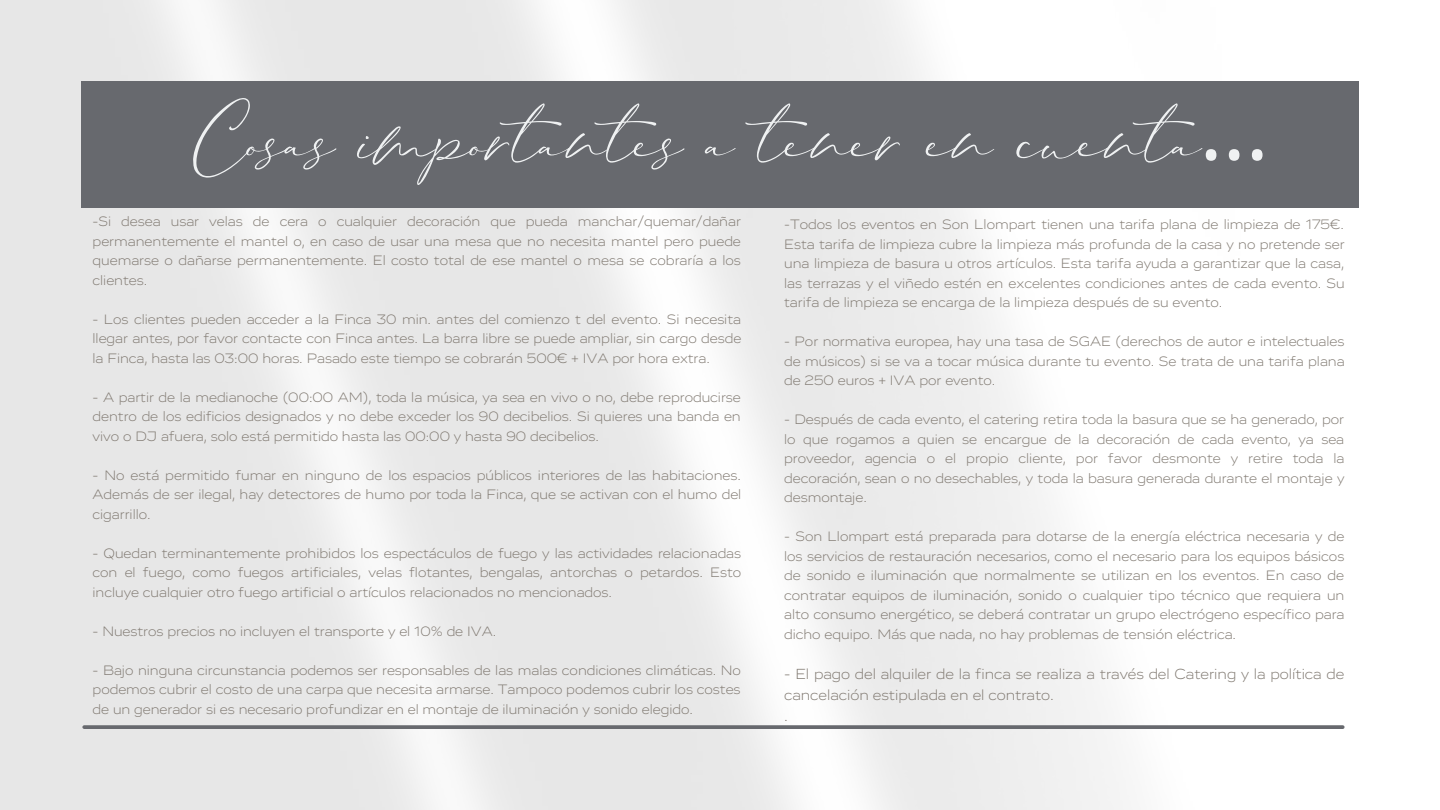
<style>
.page{position:relative;width:1440px;height:810px;background:#fff}
.page>*{position:absolute;margin:0;border:0;box-sizing:border-box;transform-origin:0 0}
.t1{font:86px "Stay Classy Duo Script";color:#eff1f2}
.t2{font:300 15px/21px "Vito Extended";color:#7f7870}
.t3{font:300 14px/19.5px "Vito Extended";color:#7f7870;text-align:justify}
.s1{font-family:"Noto Sans Gurmukhi"}
</style>
<div class="page">
<img style="left:0;top:0;width:1359px;height:810px">
<div style="left:81px;top:81px;width:1278px;height:126px;background:#67696e"></div>
<svg style="left:84px;top:725px;width:1259px;height:4px;background:#6f7175"></svg>
<h1 class="t1" style="left:196px;top:80px;width:1075px">Cosas importantes a tener en cuenta<span class="s1">…</span></h1>
<p class="t3" style="left:784px;top:216px;width:562px">-Todos los eventos en Son Llompart tienen una tarifa plana de limpieza de 175€.<br>Esta tarifa de limpieza cubre la limpieza más profunda de la casa y no pretende ser una limpieza de basura u otros artículos. Esta tarifa ayuda a garantizar que la casa, las terrazas y el viñedo estén en excelentes condiciones antes de cada evento. Su tarifa de limpieza se encarga de la limpieza después de su evento.</p>
<p class="t3" style="left:784px;top:333px;width:562px">- Por normativa europea, hay una tasa de SGAE (derechos de autor e intelectuales de músicos) si se va a tocar música durante tu evento. Se trata de una tarifa plana de 250 euros + IVA por evento.</p>
<p class="t3" style="left:784px;top:411px;width:562px">- Después de cada evento, el catering retira toda la basura que se ha generado, por lo que rogamos a quien se encargue de la decoración de cada evento, ya sea proveedor, agencia o el propio cliente, por favor desmonte y retire toda la decoración, sean o no desechables, y toda la basura generada durante el montaje y desmontaje.</p>
<p class="t3" style="left:784px;top:528px;width:562px">- Son Llompart está preparada para dotarse de la energía eléctrica necesaria y de los servicios de restauración necesarios, como el necesario para los equipos básicos de sonido e iluminación que normalmente se utilizan en los eventos. En caso de contratar equipos de iluminación, sonido o cualquier tipo técnico que requiera un alto consumo energético, se deberá contratar un grupo electrógeno específico para dicho equipo. Más que nada, no hay problemas de tensión eléctrica.</p>
<p class="t2" style="left:784px;top:665px;width:562px">- El pago del alquiler de la finca se realiza a través del Catering y la política de cancelación estipulada en el contrato.<br>.</p>
<p class="t3" style="left:93px;top:213px;width:650px">-Si desea usar velas de cera o cualquier decoración que pueda manchar/quemar/dañar permanentemente el mantel o, en caso de usar una mesa que no necesita mantel pero puede quemarse o dañarse permanentemente. El costo total de ese mantel o mesa se cobraría a los clientes.</p>
<p class="t3" style="left:93px;top:310px;width:650px">- Los clientes pueden acceder a la Finca 30 min. antes del comienzo t del evento. Si necesita llegar antes, por favor contacte con Finca antes. La barra libre se puede ampliar, sin cargo desde la Finca, hasta las 03:00 horas. Pasado este tiempo se cobrarán 500€ + IVA por hora extra.</p>
<p class="t3" style="left:93px;top:388px;width:650px">- A partir de la medianoche (00:00 AM), toda la música, ya sea en vivo o no, debe reproducirse dentro de los edificios designados y no debe exceder los 90 decibelios. Si quieres una banda en vivo o DJ afuera, solo está permitido hasta las 00:00 y hasta 90 decibelios.</p>
<p class="t3" style="left:93px;top:466px;width:650px">- No está permitido fumar en ninguno de los espacios públicos interiores de las habitaciones.<br>Además de ser ilegal, hay detectores de humo por toda la Finca, que se activan con el humo del cigarrillo.</p>
<p class="t3" style="left:93px;top:544px;width:650px">- Quedan terminantemente prohibidos los espectáculos de fuego y las actividades relacionadas con el fuego, como fuegos artificiales, velas flotantes, bengalas, antorchas o petardos. Esto incluye cualquier otro fuego artificial o artículos relacionados no mencionados.</p>
<p class="t3" style="left:93px;top:622px;width:405px">- Nuestros precios no incluyen el transporte y el 10% de IVA.</p>
<p class="t3" style="left:93px;top:661px;width:650px">- Bajo ninguna circunstancia podemos ser responsables de las malas condiciones climáticas. No podemos cubrir el costo de una carpa que necesita armarse. Tampoco podemos cubrir los costes de un generador si es necesario profundizar en el montaje de iluminación y sonido elegido.</p>
</div>
